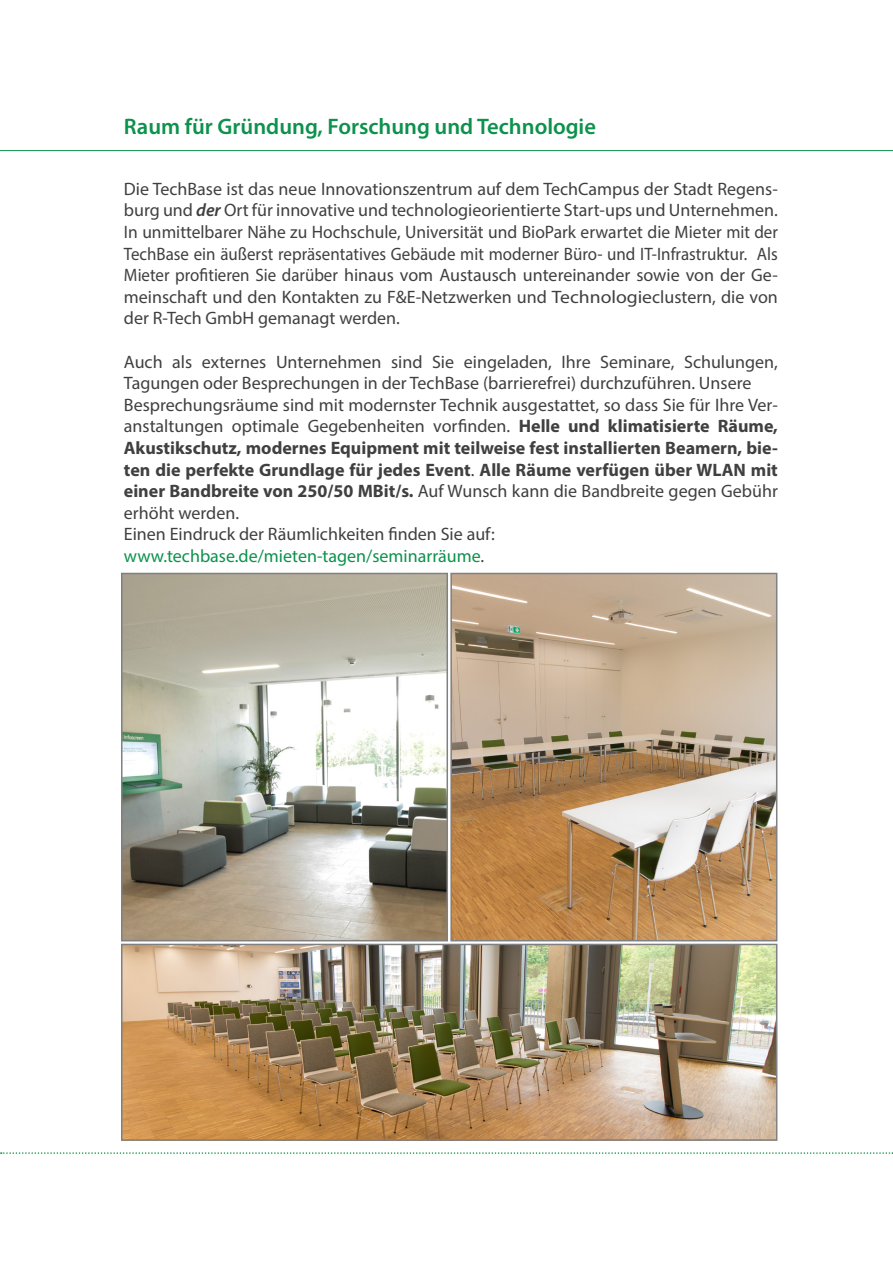
<style>
.page{position:relative;width:893px;height:1263px;background:#fff}
.page>*{position:absolute;margin:0;border:0;box-sizing:border-box;transform-origin:0 0}
.t1{font:600 22.5px "Myriad Pro";color:#0c924c}
.t2{font:18px/21.6px "Myriad Pro";color:#404040;text-align:justify}
.t3{font:700 18px/21.6px "Myriad Pro";color:#404040;text-align:justify}
.t4{font:18px "Myriad Pro";color:#0c924c}
.s1{font-weight:600;font-style:italic}
.s2{font-weight:400}
.s3{color:#404040}
</style>
<div class="page">
<svg style="left:1px;top:1152px;width:892px;height:2px"></svg>
<hr style="left:0;top:150px;width:893px;height:1px;background:#0c924c">
<img style="left:124px;top:576px;width:321px;height:362px">
<div style="left:121px;top:573px;width:327px;height:368px;border:2px solid #808080"></div>
<img style="left:453px;top:576px;width:321px;height:362px">
<div style="left:450px;top:573px;width:327px;height:368px;border:2px solid #808080"></div>
<img style="left:124px;top:947px;width:650px;height:191px">
<div style="left:121px;top:944px;width:656px;height:197px;border:2px solid #808080"></div>
<p class="t1" style="left:124px;top:112px;width:474px">Raum für Gründung, Forschung und Technologie</p>
<p class="t2" style="left:124px;top:178px;width:656px">Die TechBase ist das neue Innovationszentrum auf dem TechCampus der Stadt Regens&shy;burg und <span class="s1">der</span> Ort für innovative und technologieorientierte Start-ups und Unternehmen.<br>In unmittelbarer Nähe zu Hochschule, Universität und BioPark erwartet die Mieter mit der TechBase ein äußerst repräsentatives Gebäude mit moderner Büro- und IT-Infrastruktur. Als Mieter profitieren Sie darüber hinaus vom Austausch untereinander sowie von der Ge&shy;meinschaft und den Kontakten zu F&amp;E-Netzwerken und Technologieclustern, die von der R-Tech GmbH gemanagt werden.</p>
<p class="t2" style="left:124px;top:350px;width:655px">Auch als externes Unternehmen sind Sie eingeladen, Ihre Seminare, Schulungen,<br>Tagungen oder Besprechungen in der TechBase (barrierefrei) durchzuführen. Unsere</p>
<p class="t3" style="left:124px;top:393px;width:656px"><span class="s2">Besprechungsräume sind mit modernster Technik ausgestattet, so dass Sie für Ihre Ver&shy;anstaltungen optimale Gegebenheiten vorfinden.</span> Helle und klimatisierte Räume, Akustikschutz, modernes Equipment mit teilweise fest installierten Beamern, bie&shy;ten die perfekte Grundlage für jedes Event<span class="s2">.</span> Alle Räume verfügen über WLAN mit einer Bandbreite von 250/50 MBit/s. <span class="s2">Auf Wunsch kann die Bandbreite gegen Gebühr erhöht werden.</span></p>
<p class="t2" style="left:124px;top:523px;width:372px">Einen Eindruck der Räumlichkeiten finden Sie auf:</p>
<p class="t4" style="left:124px;top:545px;width:362px">www.techbase.de/mieten-tagen/seminarräume<span class="s3">.</span></p>
</div>
